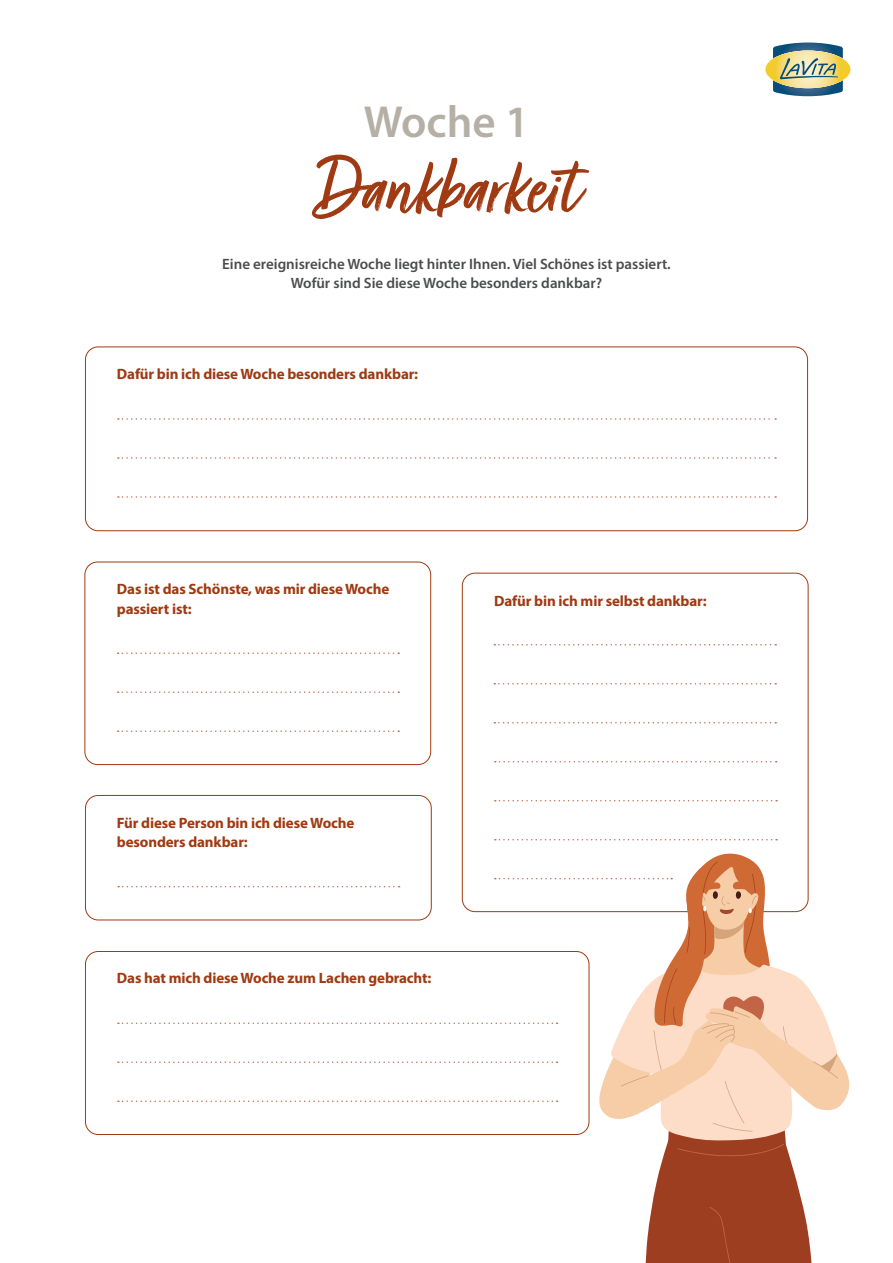
<style>
.page{position:relative;width:893px;height:1263px;background:#fff}
.page>*{position:absolute;margin:0;border:0;box-sizing:border-box;transform-origin:0 0}
.t1{font:88.5px "Turbinado Pro";color:#9f3a13}
.t2{font:600 45px "Myriad Pro";color:#b6afa6}
.t3{font:700 15px/19.5px "Myriad Pro";letter-spacing:-.01em;color:#9f3a13}
.t4{font:600 15px/19.5px "Myriad Pro";color:#4b4c4d;text-align:center}
</style>
<div class="page">
<img style="left:765px;top:59px;width:85px;height:21px">
<svg style="left:773px;top:43px;width:70px;height:53px;background:#98a68c"></svg>
<div style="left:85px;top:347px;width:723px;height:184px;border:1px solid #9f3a13;border-radius:13px"></div>
<svg style="left:118px;top:418px;width:658px;height:2px"></svg>
<svg style="left:118px;top:457px;width:658px;height:2px"></svg>
<svg style="left:118px;top:496px;width:658px;height:2px"></svg>
<div style="left:85px;top:795px;width:347px;height:125px;border:1px solid #9f3a13;border-radius:13px"></div>
<div style="left:85px;top:562px;width:346px;height:203px;border:1px solid #9f3a13;border-radius:13px"></div>
<svg style="left:118px;top:652px;width:281px;height:2px"></svg>
<svg style="left:118px;top:691px;width:281px;height:2px"></svg>
<svg style="left:118px;top:730px;width:281px;height:2px"></svg>
<svg style="left:494px;top:644px;width:282px;height:1px"></svg>
<svg style="left:494px;top:683px;width:282px;height:1px"></svg>
<svg style="left:494px;top:722px;width:282px;height:1px"></svg>
<svg style="left:495px;top:761px;width:282px;height:1px"></svg>
<svg style="left:495px;top:800px;width:282px;height:1px"></svg>
<svg style="left:495px;top:839px;width:282px;height:1px"></svg>
<svg style="left:118px;top:852px;width:732px;height:411px"></svg>
<h2 class="t2" style="left:364px;top:93px;width:167px">Woche 1</h2>
<h1 class="t1" style="left:314px;top:140px;width:267px">Dankbarkeit</h1>
<p class="t4" style="left:222px;top:253px;width:450px">Eine ereignisreiche Woche liegt hinter Ihnen. Viel Schönes ist passiert.<br>Wofür sind Sie diese Woche besonders dankbar?</p>
<p class="t3" style="left:117px;top:364px;width:303px">Dafür bin ich diese Woche besonders dankbar:</p>
<p class="t3" style="left:117px;top:579px;width:274px">Das ist das Schönste, was mir diese Woche passiert ist:</p>
<p class="t3" style="left:494px;top:590px;width:214px">Dafür bin ich mir selbst dankbar:</p>
<p class="t3" style="left:117px;top:812px;width:239px">Für diese Person bin ich diese Woche besonders dankbar:</p>
<p class="t3" style="left:117px;top:968px;width:316px">Das hat mich diese Woche zum Lachen gebracht:</p>
</div>
